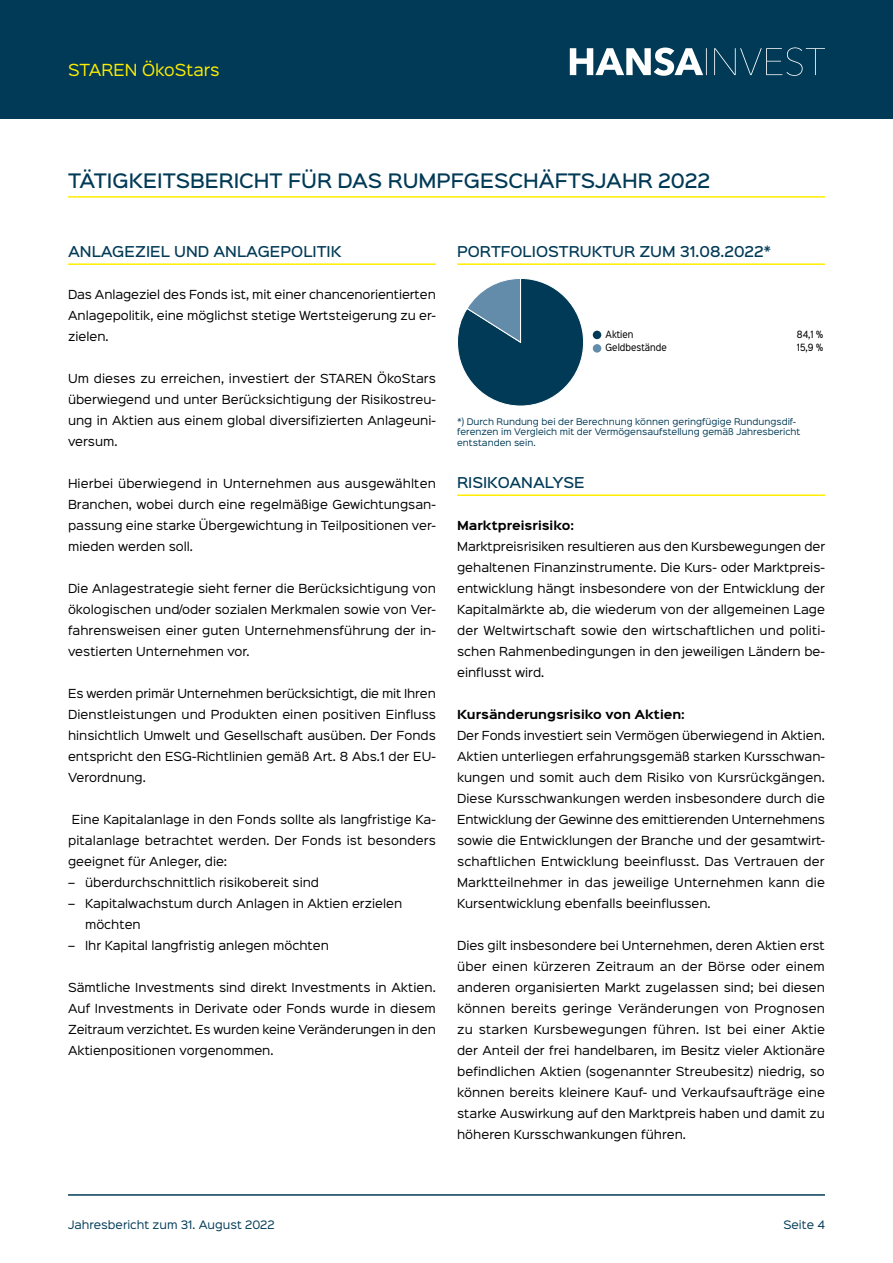
<style>
.page{position:relative;width:893px;height:1263px;background:#fff}
.page>*{position:absolute;margin:0;border:0;box-sizing:border-box;transform-origin:0 0}
.t1{font:500 18px "Sinkin Sans 500";color:#003a56}
.t2{font:15px "Sinkin Sans 400";color:#ffed00}
.t3{font:500 13.5px "Sinkin Sans 500";color:#003a56}
.t4{font:11.25px/21px "Sinkin Sans 400";color:#000;text-align:justify}
.t5{font:700 11.25px "Sinkin Sans 700";color:#000}
.t6{font:10.5px "Sinkin Sans 400";color:#003a56}
.t7{font:9px "Sinkin Sans Narrow W01 400 Rg";color:#000}
.t8{font:8.25px/10.5px "Sinkin Sans 400";color:#003a56}
</style>
<div class="page">
<div style="left:0;top:0;width:893px;height:119px;background:#003a56"></div>
<svg style="left:570px;top:47px;width:255px;height:29px"></svg>
<hr style="left:68px;top:1194px;width:757px;height:2px;background:#003a56">
<hr style="left:68px;top:263px;width:368px;height:2px;background:#ffed00">
<hr style="left:457px;top:263px;width:368px;height:2px;background:#ffed00">
<hr style="left:457px;top:494px;width:368px;height:2px;background:#ffed00">
<hr style="left:68px;top:196px;width:757px;height:2px;background:#ffed00">
<div style="left:593px;top:344px;width:8px;height:9px;background:#638caa;border-radius:50%"></div>
<div style="left:593px;top:331px;width:8px;height:8px;background:#003a56;border-radius:50%"></div>
<svg style="left:457px;top:278px;width:127px;height:128px"></svg>
<h2 class="t2" style="left:68px;top:57px;width:153px">STAREN ÖkoStars</h2>
<h1 class="t1" style="left:68px;top:165px;width:644px">TÄTIGKEITSBERICHT FÜR DAS RUMPFGESCHÄFTSJAHR 2022</h1>
<p class="t3" style="left:68px;top:240px;width:275px">ANLAGEZIEL UND ANLAGEPOLITIK</p>
<p class="t4" style="left:68px;top:283px;width:369px">Das Anlageziel des Fonds ist, mit einer chancenorientierten Anlagepolitik, eine möglichst stetige Wertsteigerung zu er&shy;zielen.</p>
<p class="t4" style="left:68px;top:367px;width:369px">Um dieses zu erreichen, investiert der STAREN ÖkoStars überwiegend und unter Berücksichtigung der Risikostreu&shy;ung in Aktien aus einem global diversifizierten Anlageuni&shy;versum.</p>
<p class="t4" style="left:68px;top:472px;width:369px">Hierbei überwiegend in Unternehmen aus ausgewählten Branchen, wobei durch eine regelmäßige Gewichtungsan&shy;passung eine starke Übergewichtung in Teilpositionen ver&shy;mieden werden soll.</p>
<p class="t4" style="left:68px;top:577px;width:369px">Die Anlagestrategie sieht ferner die Berücksichtigung von ökologischen und/oder sozialen Merkmalen sowie von Ver&shy;fahrensweisen einer guten Unternehmensführung der in&shy;vestierten Unternehmen vor.</p>
<p class="t4" style="left:68px;top:682px;width:369px">Es werden primär Unternehmen berücksichtigt, die mit Ihren Dienstleistungen und Produkten einen positiven Einfluss hinsichtlich Umwelt und Gesellschaft ausüben. Der Fonds entspricht den ESG-Richtlinien gemäß Art. 8 Abs.1 der EU-Verordnung.</p>
<p class="t4" style="left:68px;top:808px;width:369px;text-indent:4px">Eine Kapitalanlage in den Fonds sollte als langfristige Ka&shy;pitalanlage betrachtet werden. Der Fonds ist besonders geeignet für Anleger, die:</p>
<p class="t4" style="left:68px;top:871px;width:253px">– überdurchschnittlich risikobereit sind</p>
<p class="t4" style="left:85px;top:892px;width:319px;text-indent:-17px">– Kapitalwachstum durch Anlagen in Aktien erzielen möchten</p>
<p class="t4" style="left:68px;top:934px;width:262px">– Ihr Kapital langfristig anlegen möchten</p>
<p class="t4" style="left:68px;top:976px;width:369px">Sämtliche Investments sind direkt Investments in Aktien.<br>Auf Investments in Derivate oder Fonds wurde in diesem Zeitraum verzichtet. Es wurden keine Veränderungen in den Aktienpositionen vorgenommen.</p>
<p class="t3" style="left:457px;top:240px;width:316px">PORTFOLIOSTRUKTUR ZUM 31.08.2022*</p>
<p class="t7" style="left:605px;top:328px;width:29px">Aktien</p>
<p class="t7" style="left:797px;top:328px;width:28px">84,1 %</p>
<p class="t7" style="left:605px;top:341px;width:63px">Geldbestände</p>
<p class="t7" style="left:797px;top:341px;width:28px">15,9 %</p>
<p class="t8" style="left:457px;top:415px;width:345px">*) Durch Rundung bei der Berechnung können geringfügige Rundungsdif&shy;ferenzen im Vergleich mit der Vermögensaufstellung gemäß Jahresbericht entstanden sein.</p>
<p class="t3" style="left:457px;top:471px;width:129px">RISIKOANALYSE</p>
<p class="t5" style="left:457px;top:520px;width:118px">Marktpreisrisiko:</p>
<p class="t4" style="left:457px;top:535px;width:370px">Marktpreisrisiken resultieren aus den Kursbewegungen der gehaltenen Finanzinstrumente. Die Kurs- oder Marktpreis&shy;entwicklung hängt insbesondere von der Entwicklung der Kapitalmärkte ab, die wiederum von der allgemeinen Lage der Weltwirtschaft sowie den wirtschaftlichen und politi&shy;schen Rahmenbedingungen in den jeweiligen Ländern be&shy;einflusst wird.</p>
<p class="t5" style="left:457px;top:709px;width:229px">Kursänderungsrisiko von Aktien:</p>
<p class="t4" style="left:457px;top:724px;width:369px">Der Fonds investiert sein Vermögen überwiegend in Aktien.<br>Aktien unterliegen erfahrungsgemäß starken Kursschwan&shy;kungen und somit auch dem Risiko von Kursrückgängen.<br>Diese Kursschwankungen werden insbesondere durch die Entwicklung der Gewinne des emittierenden Unternehmens sowie die Entwicklungen der Branche und der gesamtwirt&shy;schaftlichen Entwicklung beeinflusst. Das Vertrauen der Marktteilnehmer in das jeweilige Unternehmen kann die Kursentwicklung ebenfalls beeinflussen.</p>
<p class="t4" style="left:457px;top:934px;width:369px">Dies gilt insbesondere bei Unternehmen, deren Aktien erst über einen kürzeren Zeitraum an der Börse oder einem anderen organisierten Markt zugelassen sind; bei diesen können bereits geringe Veränderungen von Prognosen zu starken Kursbewegungen führen. Ist bei einer Aktie der Anteil der frei handelbaren, im Besitz vieler Aktionäre befindlichen Aktien (sogenannter Streubesitz) niedrig, so können bereits kleinere Kauf- und Verkaufsaufträge eine starke Auswirkung auf den Marktpreis haben und damit zu höheren Kursschwankungen führen.</p>
<p class="t6" style="left:68px;top:1216px;width:208px">Jahresbericht zum 31. August 2022</p>
<p class="t6" style="left:783px;top:1216px;width:43px">Seite 4</p>
</div>
